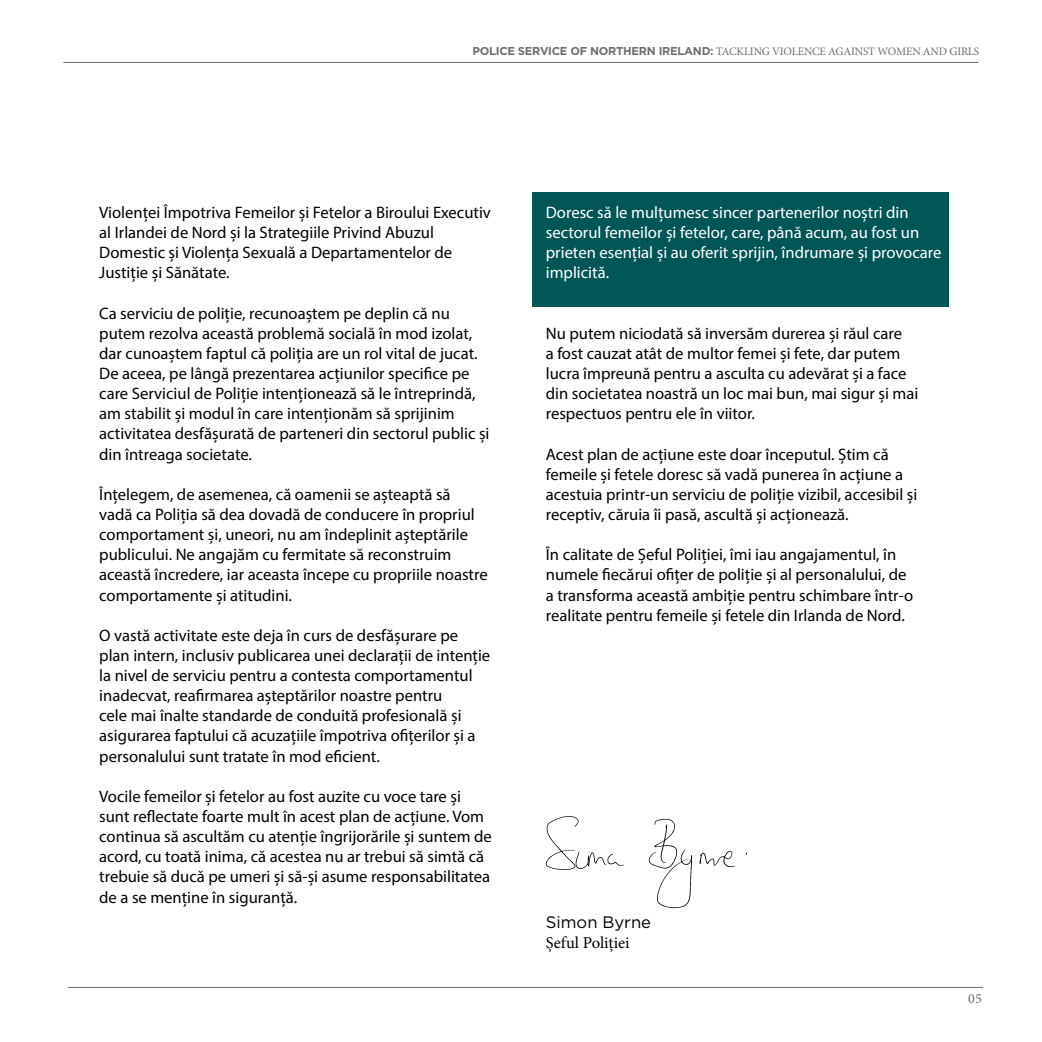
<style>
.page{position:relative;width:1042px;height:1042px;background:#fff}
.page>*{position:absolute;margin:0;border:0;box-sizing:border-box;transform-origin:0 0}
.t1{font:16.62px/20.1px "Myriad Pro";color:#000}
.t2{font:16.62px/20.1px "Myriad Pro";color:#fff}
.t3{font:16.62px "Minion Pro";color:#000}
.t4{font:16.62px "Gotham";color:#000}
.t5{font:14px "Minion Pro";color:#706f6f}
.t6{font:11.38px "Minion Pro";letter-spacing:-.015em;color:#706f6f}
.s1{font-family:"Gotham";font-weight:700}
</style>
<div class="page">
<hr style="left:68px;top:987px;width:915px;height:1px;background:#706f6f">
<hr style="left:63px;top:62px;width:915px;height:1px;background:#706f6f">
<div style="left:532px;top:192px;width:417px;height:114px;background:#005655"></div>
<svg style="left:699px;top:851px;width:36px;height:16px"></svg>
<svg style="left:546px;top:816px;width:78px;height:54px"></svg>
<svg style="left:648px;top:819px;width:44px;height:89px"></svg>
<p class="t6" style="left:472px;top:44px;width:508px"><span class="s1">POLICE SERVICE OF NORTHERN IRELAND:</span> TACKLING VIOLENCE AGAINST WOMEN AND GIRLS</p>
<p class="t1" style="left:99px;top:202px;width:393px">Violenței Împotriva Femeilor și Fetelor a Biroului Executiv al Irlandei de Nord și la Strategiile Privind Abuzul Domestic și Violența Sexuală a Departamentelor de Justiție și Sănătate.</p>
<p class="t1" style="left:99px;top:303px;width:392px">Ca serviciu de poliție, recunoaștem pe deplin că nu putem rezolva această problemă socială în mod izolat, dar cunoaștem faptul că poliția are un rol vital de jucat.<br>De aceea, pe lângă prezentarea acțiunilor specifice pe care Serviciul de Poliție intenționează să le întreprindă, am stabilit și modul în care intenționăm să sprijinim activitatea desfășurată de parteneri din sectorul public și din întreaga societate.</p>
<p class="t1" style="left:99px;top:484px;width:390px">Înțelegem, de asemenea, că oamenii se așteaptă să vadă ca Poliția să dea dovadă de conducere în propriul comportament și, uneori, nu am îndeplinit așteptările publicului. Ne angajăm cu fermitate să reconstruim această încredere, iar aceasta începe cu propriile noastre comportamente și atitudini.</p>
<p class="t1" style="left:99px;top:625px;width:392px">O vastă activitate este deja în curs de desfășurare pe plan intern, inclusiv publicarea unei declarații de intenție la nivel de serviciu pentru a contesta comportamentul inadecvat, reafirmarea așteptărilor noastre pentru<br>cele mai înalte standarde de conduită profesională și asigurarea faptului că acuzațiile împotriva ofițerilor și a personalului sunt tratate în mod eficient.</p>
<p class="t1" style="left:99px;top:786px;width:394px">Vocile femeilor și fetelor au fost auzite cu voce tare și sunt reflectate foarte mult în acest plan de acțiune. Vom continua să ascultăm cu atenție îngrijorările și suntem de acord, cu toată inima, că acestea nu ar trebui să simtă că trebuie să ducă pe umeri și să-și asume responsabilitatea de a se menține în siguranță.</p>
<p class="t2" style="left:546px;top:202px;width:397px">Doresc să le mulțumesc sincer partenerilor noștri din sectorul femeilor și fetelor, care, până acum, au fost un prieten esențial și au oferit sprijin, îndrumare și provocare implicită.</p>
<p class="t1" style="left:546px;top:323px;width:374px">Nu putem niciodată să inversăm durerea și răul care<br>a fost cauzat atât de multor femei și fete, dar putem lucra împreună pentru a asculta cu adevărat și a face din societatea noastră un loc mai bun, mai sigur și mai respectuos pentru ele în viitor.</p>
<p class="t1" style="left:546px;top:444px;width:373px">Acest plan de acțiune este doar începutul. Știm că femeile și fetele doresc să vadă punerea în acțiune a acestuia printr-un serviciu de poliție vizibil, accesibil și receptiv, căruia îi pasă, ascultă și acționează.</p>
<p class="t1" style="left:546px;top:544px;width:369px">În calitate de Șeful Poliției, îmi iau angajamentul, în numele fiecărui ofițer de poliție și al personalului, de a transforma această ambiție pentru schimbare într-o realitate pentru femeile și fetele din Irlanda de Nord.</p>
<p class="t4" style="left:546px;top:911px;width:107px">Simon Byrne</p>
<p class="t3" style="left:546px;top:931px;width:85px">Șeful Poliției</p>
<p class="t5" style="left:968px;top:989px;width:15px">05</p>
</div>
